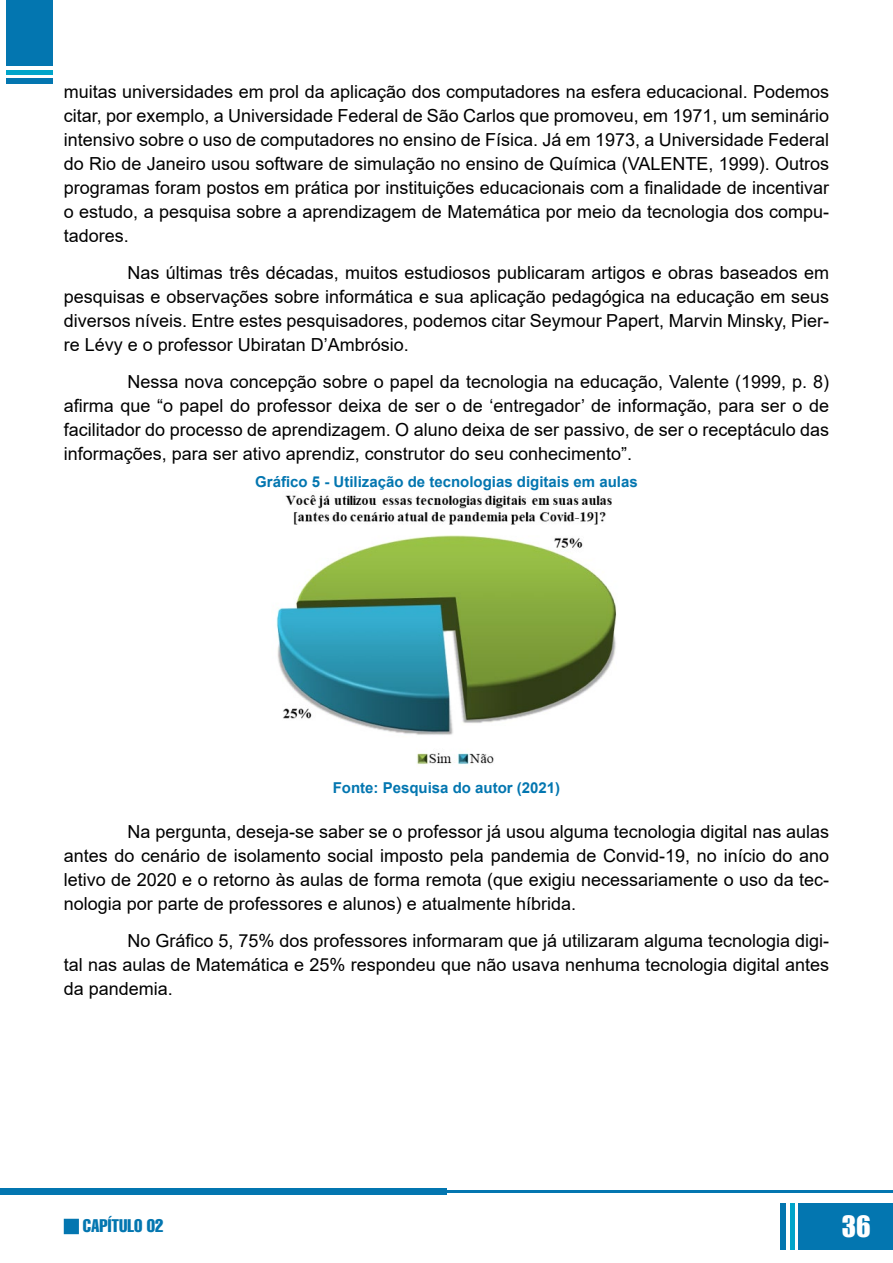
<style>
.page{position:relative;width:893px;height:1263px;background:#fff}
.page>*{position:absolute;margin:0;border:0;box-sizing:border-box;transform-origin:0 0}
.t1{font:27px "Impact";color:#fff}
.t2{font:18px/24px "Arial";color:#000;text-align:justify}
.t3{font:extra-condensed 18px "Helvetica";color:#0376b0}
.t4{font:700 15px "Arial";color:#0376b0}
</style>
<div class="page">
<div style="left:798px;top:1203px;width:95px;height:47px;background:#0376b0"></div>
<hr style="left:790px;top:1203px;width:4px;height:47px;background:#00a5ca">
<div style="left:780px;top:1203px;width:6px;height:47px;background:#0376b0"></div>
<div style="left:0;top:1188px;width:446px;height:7px;background:#0376b0"></div>
<hr style="left:446px;top:1191px;width:447px;height:2px;background:#0376b0">
<div style="left:6px;top:0;width:47px;height:66px;background:#0376b0"></div>
<div style="left:6px;top:70px;width:47px;height:5px;background:#00a5ca"></div>
<div style="left:6px;top:78px;width:47px;height:6px;background:#0376b0"></div>
<div style="left:64px;top:1219px;width:15px;height:15px;background:#0376b0;border:2px solid #0376b0"></div>
<img style="left:276px;top:495px;width:341px;height:270px">
<p class="t2" style="left:64px;top:80px;width:767px">muitas universidades em prol da aplicação dos computadores na esfera educacional. Podemos citar, por exemplo, a Universidade Federal de São Carlos que promoveu, em 1971, um seminário intensivo sobre o uso de computadores no ensino de Física. Já em 1973, a Universidade Federal do Rio de Janeiro usou software de simulação no ensino de Química (VALENTE, 1999). Outros programas foram postos em prática por instituições educacionais com a finalidade de incentivar o estudo, a pesquisa sobre a aprendizagem de Matemática por meio da tecnologia dos compu&shy;tadores.</p>
<p class="t2" style="left:64px;top:260px;width:767px;text-indent:64px">Nas últimas três décadas, muitos estudiosos publicaram artigos e obras baseados em pesquisas e observações sobre informática e sua aplicação pedagógica na educação em seus diversos níveis. Entre estes pesquisadores, podemos citar Seymour Papert, Marvin Minsky, Pier&shy;re Lévy e o professor Ubiratan D’Ambrósio.</p>
<p class="t2" style="left:64px;top:369px;width:767px;text-indent:64px">Nessa nova concepção sobre o papel da tecnologia na educação, Valente (1999, p. 8) afirma que “o papel do professor deixa de ser o de ‘entregador’ de informação, para ser o de facilitador do processo de aprendizagem. O aluno deixa de ser passivo, de ser o receptáculo das informações, para ser ativo aprendiz, construtor do seu conhecimento”.</p>
<p class="t4" style="left:255px;top:472px;width:384px">Gráfico 5 - Utilização de tecnologias digitais em aulas</p>
<p class="t4" style="left:333px;top:777px;width:229px">Fonte: Pesquisa do autor (2021)</p>
<p class="t2" style="left:64px;top:819px;width:767px;text-indent:64px">Na pergunta, deseja-se saber se o professor já usou alguma tecnologia digital nas aulas antes do cenário de isolamento social imposto pela pandemia de Convid-19, no início do ano letivo de 2020 e o retorno às aulas de forma remota (que exigiu necessariamente o uso da tec&shy;nologia por parte de professores e alunos) e atualmente híbrida.</p>
<p class="t2" style="left:64px;top:928px;width:767px;text-indent:64px">No Gráfico 5, 75% dos professores informaram que já utilizaram alguma tecnologia digi&shy;tal nas aulas de Matemática e 25% respondeu que não usava nenhuma tecnologia digital antes da pandemia.</p>
<p class="t3" style="left:83px;top:1214px;width:82px">CAPÍTULO 02</p>
<h1 class="t1" style="left:842px;top:1206px;width:30px">36</h1>
</div>
